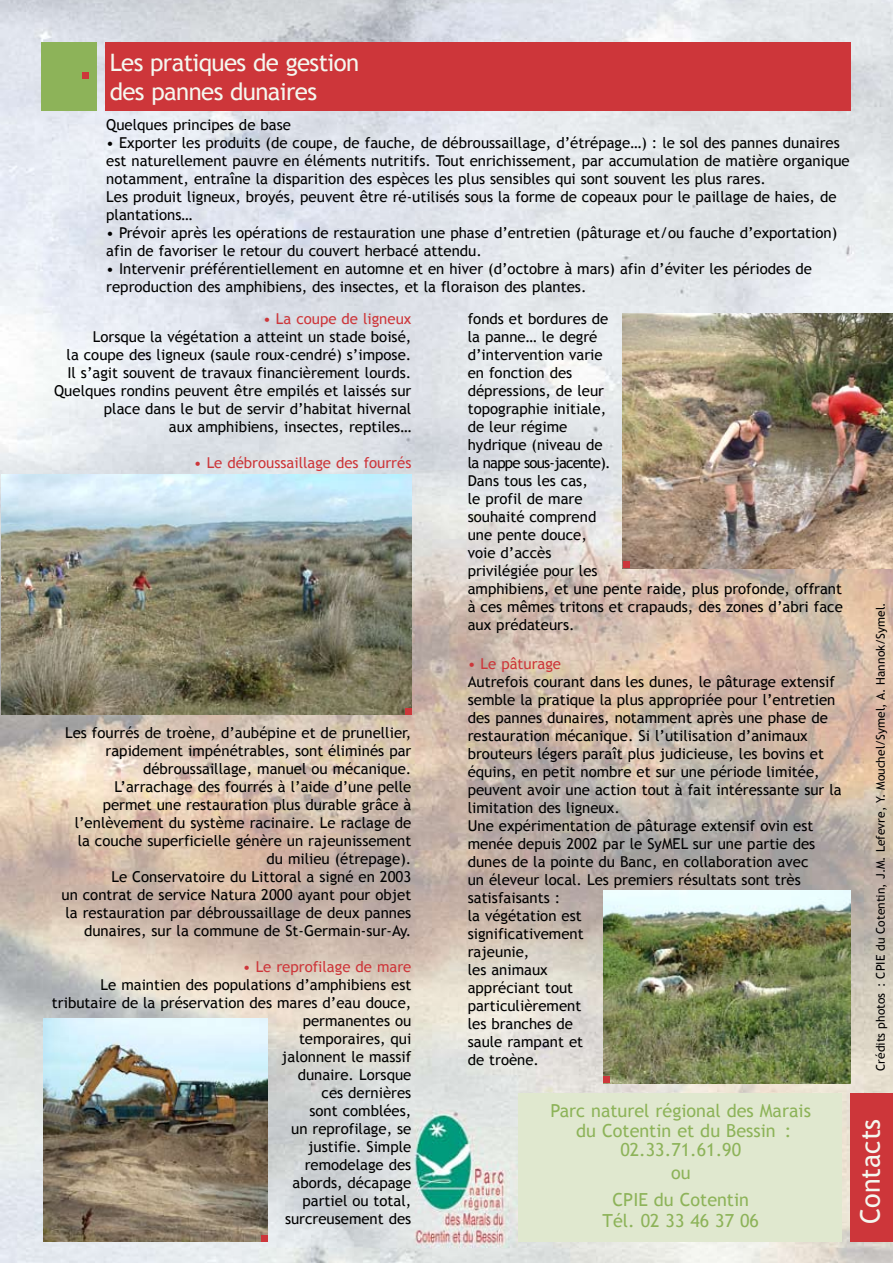
<style>
.page{position:relative;width:893px;height:1263px;background:#fff}
.page>*{position:absolute;margin:0;border:0;box-sizing:border-box;transform-origin:0 0}
.t1{font:27px "Trebuchet MS";color:#f4f7ef}
.t2{font:24px/28.8px "Trebuchet MS";letter-spacing:-.025em;color:#f4f7ef}
.t3{font:18px/19.5px "Trebuchet MS";color:#8db359;text-align:center}
.t4{font:15px/18px "Trebuchet MS";color:#000}
.t5{font:15px "Trebuchet MS";color:#cd363a}
.t6{font:12px "Trebuchet MS";color:#000}
</style>
<div class="page">
<img style="left:0;top:0;width:893px;height:1263px">
<div style="left:850px;top:1093px;width:43px;height:149px;background:#cd363a"></div>
<div style="left:519px;top:1093px;width:323px;height:149px;background:#e0e8cf"></div>
<div style="left:105px;top:43px;width:745px;height:68px;background:#cd363a"></div>
<div style="left:41px;top:43px;width:56px;height:68px;background:#8db359"></div>
<div style="left:82px;top:72px;width:6px;height:7px;background:#cd363a"></div>
<img style="left:1px;top:474px;width:410px;height:241px">
<img style="left:44px;top:1018px;width:224px;height:224px">
<img style="left:603px;top:890px;width:247px;height:193px">
<svg style="left:405px;top:708px;width:6px;height:6px"></svg>
<div style="left:261px;top:1235px;width:7px;height:7px;background:#cd363a"></div>
<div style="left:603px;top:1076px;width:7px;height:7px;background:#cd363a"></div>
<img style="left:623px;top:313px;width:270px;height:255px">
<svg style="left:623px;top:562px;width:6px;height:6px"></svg>
<h2 class="t2" style="left:110px;top:48px;width:251px">Les pratiques de gestion des pannes dunaires</h2>
<p class="t4" style="left:106px;top:116px;width:186px">Quelques principes de base</p>
<p class="t4" style="left:106px;top:134px;width:745px">• Exporter les produits (de coupe, de fauche, de débroussaillage, d’étrépage…) : le sol des pannes dunaires est naturellement pauvre en éléments nutritifs. Tout enrichissement, par accumulation de matière organique notamment, entraîne la disparition des espèces les plus sensibles qui sont souvent les plus rares.<br>Les produit ligneux, broyés, peuvent être ré-utilisés sous la forme de copeaux pour le paillage de haies, de plantations…</p>
<p class="t4" style="left:106px;top:224px;width:732px">• Prévoir après les opérations de restauration une phase d’entretien (pâturage et/ou fauche d’exportation) afin de favoriser le retour du couvert herbacé attendu.</p>
<p class="t4" style="left:106px;top:260px;width:707px">• Intervenir préférentiellement en automne et en hiver (d’octobre à mars) afin d’éviter les périodes de reproduction des amphibiens, des insectes, et la floraison des plantes.</p>
<p class="t5" style="left:263px;top:310px;width:150px">• La coupe de ligneux</p>
<p class="t4" style="left:54px;top:328px;width:359px;text-align:right">Lorsque la végétation a atteint un stade boisé,<br>la coupe des ligneux (saule roux-cendré) s’impose.<br>Il s’agit souvent de travaux financièrement lourds.<br>Quelques rondins peuvent être empilés et laissés sur place dans le but de servir d’habitat hivernal<br>aux amphibiens, insectes, reptiles…</p>
<p class="t5" style="left:194px;top:454px;width:219px">• Le débroussaillage des fourrés</p>
<p class="t4" style="left:62px;top:724px;width:351px;text-align:right">Les fourrés de troène, d’aubépine et de prunellier, rapidement impénétrables, sont éliminés par débroussaillage, manuel ou mécanique.<br>L’arrachage des fourrés à l’aide d’une pelle<br>permet une restauration plus durable grâce à l’enlèvement du système racinaire. Le raclage de la couche superficielle génère un rajeunissement du milieu (étrepage).<br>Le Conservatoire du Littoral a signé en 2003<br>un contrat de service Natura 2000 ayant pour objet la restauration par débroussaillage de deux pannes dunaires, sur la commune de St-Germain-sur-Ay.</p>
<p class="t5" style="left:243px;top:958px;width:170px">• Le reprofilage de mare</p>
<p class="t4" style="left:52px;top:976px;width:361px;text-align:right">Le maintien des populations d’amphibiens est tributaire de la préservation des mares d’eau douce, permanentes ou<br>temporaires, qui<br>jalonnent le massif<br>dunaire. Lorsque<br>ces dernières<br>sont comblées,<br>un reprofilage, se<br>justifie. Simple<br>remodelage des<br>abords, décapage<br>partiel ou total,<br>surcreusement des</p>
<p class="t4" style="left:468px;top:310px;width:377px">fonds et bordures de<br>la panne… le degré<br>d’intervention varie<br>en fonction des<br>dépressions, de leur<br>topographie initiale,<br>de leur régime<br>hydrique (niveau de<br>la nappe sous-jacente).<br>Dans tous les cas,<br>le profil de mare<br>souhaité comprend<br>une pente douce,<br>voie d’accès<br>privilégiée pour les<br>amphibiens, et une pente raide, plus profonde, offrant à ces mêmes tritons et crapauds, des zones d’abri face aux prédateurs.</p>
<p class="t5" style="left:468px;top:655px;width:95px">• Le pâturage</p>
<p class="t4" style="left:468px;top:673px;width:375px">Autrefois courant dans les dunes, le pâturage extensif semble la pratique la plus appropriée pour l’entretien des pannes dunaires, notamment après une phase de restauration mécanique. Si l’utilisation d’animaux brouteurs légers paraît plus judicieuse, les bovins et équins, en petit nombre et sur une période limitée, peuvent avoir une action tout à fait intéressante sur la limitation des ligneux.<br>Une expérimentation de pâturage extensif ovin est menée depuis 2002 par le SyMEL sur une partie des dunes de la pointe du Banc, en collaboration avec<br>un éleveur local. Les premiers résultats sont très satisfaisants :<br>la végétation est<br>significativement<br>rajeunie,<br>les animaux<br>appréciant tout<br>particulièrement<br>les branches de<br>saule rampant et<br>de troène.</p>
<p class="t3" style="left:551px;top:1101px;width:262px">Parc naturel régional des Marais du Cotentin et du Bessin :<br>02.33.71.61.90</p>
<p class="t3" style="left:612px;top:1160px;width:138px;line-height:26.2px">ou<br>CPIE du Cotentin</p>
<p class="t3" style="left:603px;top:1211px;width:158px">Tél. 02 33 46 37 06</p>
<p class="t6" style="left:873px;top:1071px;width:470px;rotate:-90deg">Crédits photos : CPIE du Cotentin, J.M. Lefevre, Y. Mouchel/Symel, A. Hannok/Symel.</p>
<h1 class="t1" style="left:854px;top:1224px;width:107px;rotate:-90deg">Contacts</h1>
</div>
